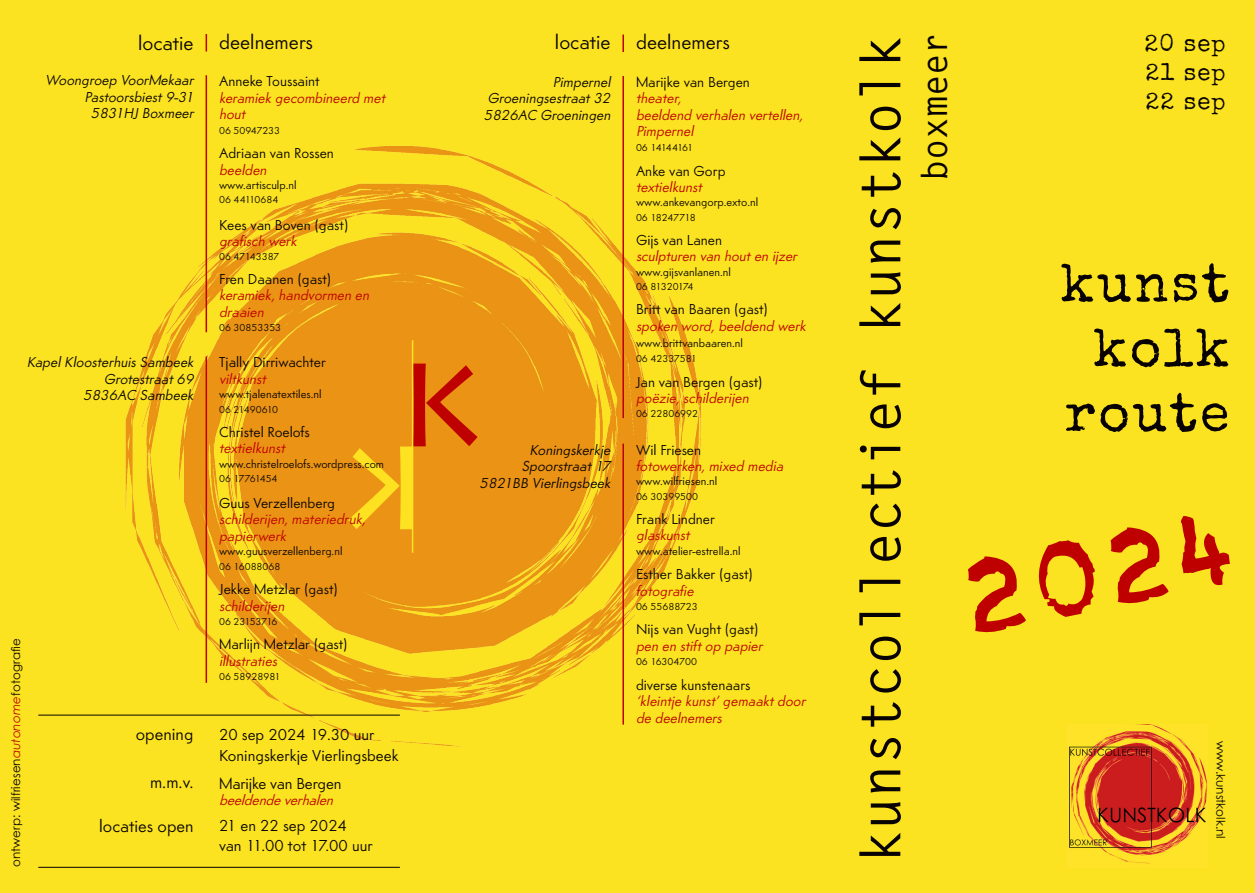
<style>
.page{position:relative;width:1255px;height:893px;background:#fff}
.page>*{position:absolute;margin:0;border:0;box-sizing:border-box;transform-origin:0 0}
.t1{font:135px "Lithos Pro";color:#be0000}
.t2{font:102.45px "Carbon Type";color:#be0000}
.t3{font:700 55.2px "Letter Gothic Std";color:#080302}
.t4{font:54px/64.8px "Special Elite";letter-spacing:.05em;color:#080302;text-align:right}
.t5{font:700 35.4px "Letter Gothic Std";color:#080302}
.t6{font:24px/28.8px "Special Elite";letter-spacing:.05em;color:#080302;text-align:justify}
.t7{font:21px "Am Sanslight";color:#080302}
.t8{font:18px "Am Sanslight";color:#080302}
.t9{font:16.5px/20.7px "Am Sanslight";color:#080302}
.t10{font:italic 15px/16.5px "Am Sanslight";color:#be0000}
.t11{font:15px "Am Sanslight";color:#080302}
.t12{font:italic 15px/16.5px "Am Sanslight";color:#080302;text-align:right}
.t13{font:12px "Am Sanslight";color:#080302}
.t14{font:12px "Century Gothic";color:#080302}
.t15{font:11.85px "Century Gothic";letter-spacing:.01em;color:#080302}
.t16{font:10.5px "Am Sanslight";color:#080302}
.t17{font:10.5px "Am Sanslight";letter-spacing:-.075em;color:#080302}
.t18{font:10.5px "Am Sanslight";letter-spacing:-.025em;color:#080302}
.t19{font:10.5px "Am Sanslight";letter-spacing:-.045em;color:#080302}
.t20{font:10.5px "Am Sanslight";letter-spacing:-.05em;color:#080302}
.s1{font-style:italic;color:#be0000}
</style>
<div class="page">
<div style="left:0;top:0;width:1254px;height:893px;background:#fbe321"></div>
<img style="left:1069px;top:725px;width:138px;height:139px">
<img style="left:120px;top:141px;width:582px;height:606px">
<hr style="left:412px;top:340px;width:1px;height:213px;background:#fee222">
<hr style="left:205px;top:75px;width:2px;height:257px;background:#be0000">
<hr style="left:205px;top:356px;width:2px;height:327px;background:#be0000">
<hr style="left:622px;top:76px;width:2px;height:342px;background:#be0000">
<svg style="left:205px;top:34px;width:2px;height:17px"></svg>
<svg style="left:622px;top:35px;width:2px;height:17px"></svg>
<hr style="left:622px;top:444px;width:2px;height:281px;background:#be0000">
<hr style="left:38px;top:715px;width:362px;height:1px;background:#080302">
<hr style="left:38px;top:867px;width:362px;height:1px;background:#080302">
<div style="left:348px;top:446px;width:64px;height:83px;background:#ea9315"></div>
<h3 class="t7" style="left:138px;top:30px;width:176px">locatie deelnemers</h3>
<h3 class="t7" style="left:555px;top:30px;width:176px">locatie deelnemers</h3>
<p class="t12" style="left:45px;top:72px;width:151px">Woongroep VoorMekaar<br>Pastoorsbiest 9-31<br>5831HJ Boxmeer</p>
<p class="t12" style="left:484px;top:74px;width:130px;text-align:justify;text-indent:69px">Pimpernel Groeningsestraat 32<br>5826AC Groeningen</p>
<p class="t11" style="left:219px;top:72px;width:102px">Anneke Toussaint</p>
<p class="t10" style="left:219px;top:89px;width:167px">keramiek gecombineerd met hout</p>
<p class="t16" style="left:219px;top:124px;width:63px">06 50947233</p>
<p class="t11" style="left:219px;top:144px;width:116px">Adriaan van Rossen</p>
<p class="t10" style="left:219px;top:161px;width:50px">beelden</p>
<p class="t13" style="left:219px;top:178px;width:79px">www.artisculp.nl</p>
<p class="t16" style="left:219px;top:194px;width:61px">06 44110684</p>
<p class="t11" style="left:219px;top:216px;width:131px">Kees van Boven (gast)</p>
<p class="t10" style="left:219px;top:233px;width:79px">grafisch werk</p>
<p class="t16" style="left:219px;top:251px;width:62px">06 47143387</p>
<p class="t12" style="left:27px;top:354px;width:168px">Kapel Kloosterhuis Sambeek<br>Grotestraat 69<br>5836AC Sambeek</p>
<p class="t15" style="left:8px;top:867px;width:230px;rotate:-90deg">ontwerp: wilfriesen<span class="s1">autonome</span>fotografie</p>
<p class="t8" style="left:136px;top:723px;width:59px">opening</p>
<p class="t8" style="left:150px;top:772px;width:45px">m.m.v.</p>
<p class="t8" style="left:99px;top:815px;width:96px">locaties open</p>
<p class="t11" style="left:219px;top:270px;width:114px">Fren Daanen (gast)</p>
<p class="t10" style="left:219px;top:287px;width:153px">keramiek, handvormen en draaien</p>
<p class="t16" style="left:219px;top:321px;width:64px">06 30853353</p>
<p class="t11" style="left:219px;top:353px;width:108px">Tjally Dirriwachter</p>
<p class="t10" style="left:219px;top:370px;width:48px">viltkunst</p>
<p class="t13" style="left:219px;top:387px;width:104px">www.tjalenatextiles.nl</p>
<p class="t18" style="left:219px;top:403px;width:60px">06 21490610</p>
<p class="t11" style="left:219px;top:423px;width:92px">Christel Roelofs</p>
<p class="t10" style="left:219px;top:440px;width:67px">textielkunst</p>
<p class="t13" style="left:219px;top:457px;width:166px">www.christelroelofs.wordpress.com</p>
<p class="t19" style="left:219px;top:472px;width:60px">06 17761454</p>
<p class="t11" style="left:219px;top:494px;width:118px">Guus Verzellenberg</p>
<p class="t10" style="left:219px;top:511px;width:149px">schilderijen, materiedruk, papierwerk</p>
<p class="t13" style="left:219px;top:544px;width:125px">www.guusverzellenberg.nl</p>
<p class="t16" style="left:219px;top:560px;width:63px">06 16088068</p>
<p class="t11" style="left:219px;top:580px;width:120px">Jekke Metzlar (gast)</p>
<p class="t10" style="left:219px;top:597px;width:68px">schilderijen</p>
<p class="t20" style="left:219px;top:615px;width:60px">06 23153716</p>
<p class="t11" style="left:219px;top:635px;width:130px">Marlijn Metzlar (gast)</p>
<p class="t10" style="left:219px;top:652px;width:61px">illustraties</p>
<p class="t16" style="left:219px;top:670px;width:63px">06 58928981</p>
<h1 class="t1" style="left:395px;top:321px;width:90px">k</h1>
<p class="t12" style="left:479px;top:441px;width:134px">Koningskerkje<br>Spoorstraat 17<br>5821BB Vierlingsbeek</p>
<p class="t9" style="left:219px;top:724px;width:181px">20 sep 2024 19.30 uur<br>Koningskerkje Vierlingsbeek</p>
<p class="t9" style="left:219px;top:773px;width:124px">Marijke van Bergen</p>
<p class="t10" style="left:219px;top:792px;width:117px">beeldende verhalen</p>
<p class="t9" style="left:219px;top:815px;width:155px">21 en 22 sep 2024 van 11.00 tot 17.00 uur</p>
<p class="t11" style="left:636px;top:73px;width:115px">Marijke van Bergen</p>
<p class="t10" style="left:636px;top:90px;width:170px">theater,<br>beeldend verhalen vertellen,<br>Pimpernel</p>
<p class="t17" style="left:636px;top:141px;width:59px">06 14144161</p>
<p class="t11" style="left:636px;top:162px;width:91px">Anke van Gorp</p>
<p class="t10" style="left:636px;top:179px;width:67px">textielkunst</p>
<p class="t13" style="left:636px;top:195px;width:124px">www.ankevangorp.exto.nl</p>
<p class="t18" style="left:636px;top:211px;width:61px">06 18247718</p>
<p class="t11" style="left:636px;top:231px;width:88px">Gijs van Lanen</p>
<p class="t10" style="left:636px;top:248px;width:162px">sculpturen van hout en ijzer</p>
<p class="t13" style="left:636px;top:265px;width:97px">www.gijsvanlanen.nl</p>
<p class="t17" style="left:636px;top:280px;width:59px">06 81320174</p>
<p class="t11" style="left:636px;top:300px;width:133px">Britt van Baaren (gast)</p>
<p class="t10" style="left:636px;top:317px;width:171px">spoken word, beeldend werk</p>
<p class="t13" style="left:636px;top:336px;width:108px">www.brittvanbaaren.nl</p>
<p class="t16" style="left:636px;top:352px;width:62px">06 42337581</p>
<p class="t11" style="left:636px;top:373px;width:128px">Jan van Bergen (gast)</p>
<p class="t10" style="left:636px;top:390px;width:116px">poëzie, schilderijen</p>
<p class="t16" style="left:636px;top:408px;width:64px">06 22806992</p>
<p class="t11" style="left:636px;top:441px;width:67px">Wil Friesen</p>
<p class="t10" style="left:636px;top:458px;width:150px">fotowerken, mixed media</p>
<p class="t13" style="left:636px;top:474px;width:83px">www.wilfriesen.nl</p>
<p class="t16" style="left:636px;top:490px;width:64px">06 30399500</p>
<p class="t11" style="left:636px;top:510px;width:80px">Frank Lindner</p>
<p class="t10" style="left:636px;top:527px;width:55px">glaskunst</p>
<p class="t13" style="left:636px;top:544px;width:106px">www.atelier-estrella.nl</p>
<p class="t11" style="left:636px;top:565px;width:118px">Esther Bakker (gast)</p>
<p class="t10" style="left:636px;top:582px;width:61px">fotografie</p>
<p class="t16" style="left:636px;top:600px;width:63px">06 55688723</p>
<p class="t11" style="left:636px;top:620px;width:124px">Nijs van Vught (gast)</p>
<p class="t10" style="left:636px;top:637px;width:128px">pen en stift op papier</p>
<p class="t16" style="left:636px;top:656px;width:62px">06 16304700</p>
<p class="t11" style="left:636px;top:676px;width:116px">diverse kunstenaars</p>
<p class="t10" style="left:636px;top:693px;width:171px">‘kleintje kunst’ gemaakt door de deelnemers</p>
<h3 class="t3" style="left:846px;top:864px;width:829px;rotate:-90deg">kunstcollectief kunstkolk</h3>
<h3 class="t5" style="left:912px;top:181px;width:150px;rotate:-90deg">boxmeer</h3>
<h3 class="t6" style="left:1144px;top:29px;width:83px">20 sep 21 sep 22 sep</h3>
<h3 class="t4" style="left:1060px;top:251px;width:170px">kunst kolk route</h3>
<h2 class="t2" style="left:955px;top:555px;width:293px;rotate:-12deg">2024</h2>
<p class="t14" style="left:1229px;top:740px;width:100px;rotate:90deg">www.kunstkolk.nl</p>
</div>
